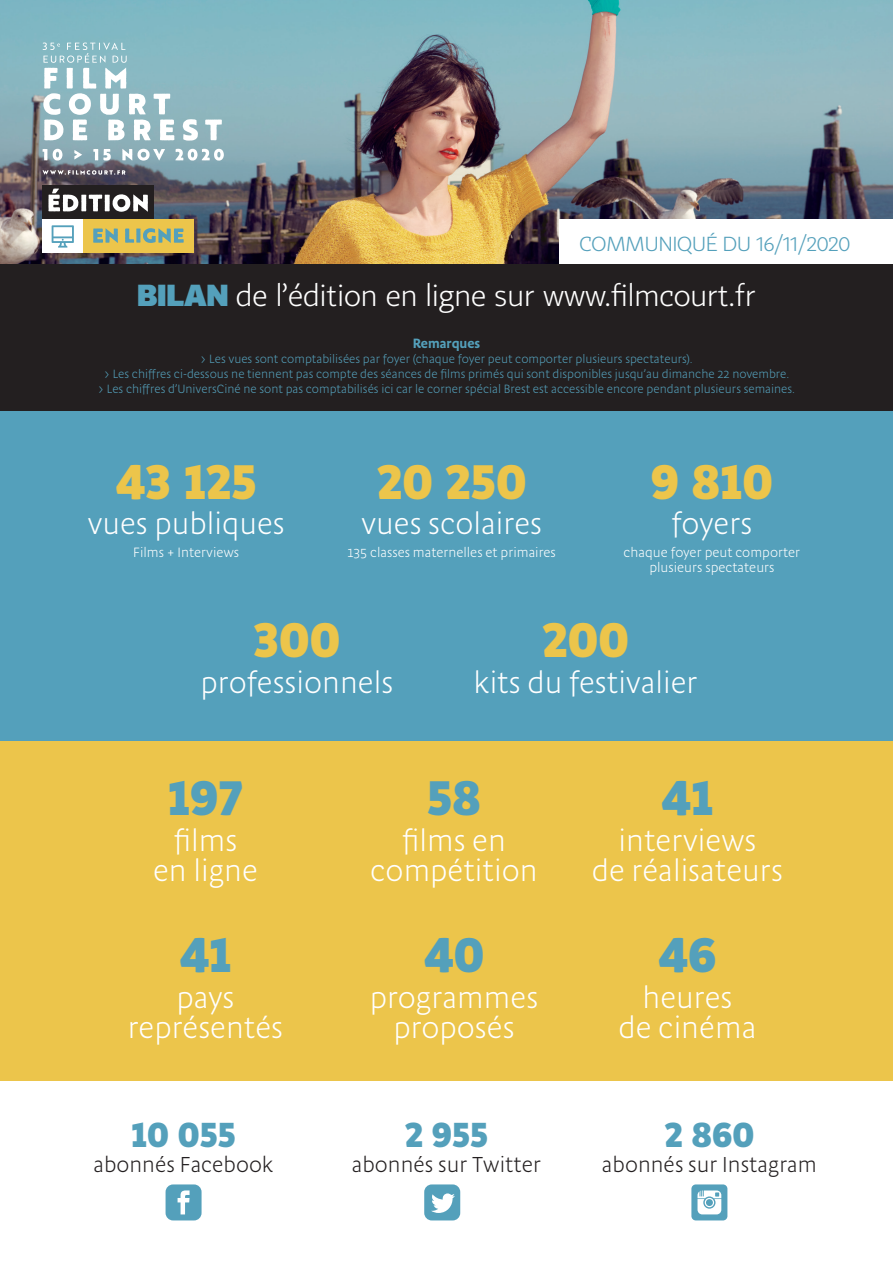
<style>
.page{position:relative;width:893px;height:1263px;background:#fff}
.page>*{position:absolute;margin:0;border:0;box-sizing:border-box;transform-origin:0 0}
.t1{font:900 49.5px "Respublika FY";color:#ecc54b}
.t2{font:900 49.5px "Respublika FY";color:#54a0bb}
.t3{font:900 35.4px "Respublika FY";color:#54a0bb}
.t4{font:300 30.15px/30px "Pastoral";color:#fff;text-align:center}
.t5{font:300 30px "Tabac Sans";color:#fff}
.t6{font:300 21.6px "Pastoral";color:#231f20}
.t7{font:300 19.95px "Tabac Sans";color:#54a0bb}
.t8{font:300 13.5px/15px "Pastoral";color:#fff;text-align:center}
.t9{font:700 13.5px "Pastoral";color:#54a0bb}
.t10{font:300 12px/15px "Pastoral";color:#54a0bb;text-align:center}
.s1{font-weight:900;color:#54a0bb}
</style>
<div class="page">
<img style="left:0;top:0;width:892px;height:264px">
<div style="left:0;top:264px;width:893px;height:147px;background:#231f20"></div>
<svg style="left:43px;top:170px;width:82px;height:5px"></svg>
<svg style="left:43px;top:43px;width:131px;height:97px"></svg>
<svg style="left:183px;top:119px;width:15px;height:22px"></svg>
<svg style="left:205px;top:119px;width:17px;height:21px"></svg>
<svg style="left:43px;top:149px;width:4px;height:11px"></svg>
<svg style="left:53px;top:149px;width:9px;height:12px"></svg>
<svg style="left:74px;top:150px;width:8px;height:9px"></svg>
<svg style="left:93px;top:149px;width:18px;height:12px"></svg>
<svg style="left:122px;top:149px;width:43px;height:12px"></svg>
<svg style="left:175px;top:149px;width:49px;height:12px"></svg>
<div style="left:83px;top:219px;width:111px;height:33px;background:#ecc54b"></div>
<div style="left:43px;top:185px;width:111px;height:34px;background:#231f20"></div>
<div style="left:43px;top:219px;width:40px;height:33px;background:#fff"></div>
<svg style="left:48px;top:188px;width:100px;height:24px"></svg>
<svg style="left:93px;top:228px;width:25px;height:15px"></svg>
<svg style="left:125px;top:228px;width:59px;height:15px"></svg>
<svg style="left:52px;top:225px;width:22px;height:23px"></svg>
<div style="left:0;top:411px;width:892px;height:330px;background:#54a0bb"></div>
<div style="left:0;top:741px;width:892px;height:346px;background:#ecc54b"></div>
<div style="left:0;top:1081px;width:893px;height:182px;background:#fff"></div>
<svg style="left:166px;top:1184px;width:36px;height:36px"></svg>
<svg style="left:424px;top:1184px;width:36px;height:36px"></svg>
<svg style="left:691px;top:1184px;width:36px;height:36px"></svg>
<div style="left:560px;top:219px;width:333px;height:45px;background:#fff"></div>
<h3 class="t7" style="left:580px;top:232px;width:272px">COMMUNIQUÉ DU 16/11/2020</h3>
<h3 class="t5" style="left:137px;top:278px;width:620px"><span class="s1">BILAN</span> de l’édition en ligne sur www.filmcourt.fr</h3>
<p class="t9" style="left:413px;top:335px;width:69px">Remarques</p>
<p class="t10" style="left:98px;top:351px;width:699px">&gt; Les vues sont comptabilisées par foyer (chaque foyer peut comporter plusieurs spectateurs).<br>&gt; Les chiffres ci-dessous ne tiennent pas compte des séances de films primés qui sont disponibles jusqu’au dimanche 22 novembre.<br>&gt; Les chiffres d’UniversCiné ne sont pas comptabilisés ici car le corner spécial Brest est accessible encore pendant plusieurs semaines.</p>
<h1 class="t1" style="left:116px;top:450px;width:143px">43 125</h1>
<h3 class="t4" style="left:88px;top:508px;width:199px">vues publiques</h3>
<p class="t8" style="left:133px;top:544px;width:107px">Films + Interviews</p>
<h1 class="t1" style="left:377px;top:450px;width:151px">20 250</h1>
<h3 class="t4" style="left:361px;top:508px;width:182px">vues scolaires</h3>
<p class="t8" style="left:347px;top:544px;width:210px">135 classes maternelles et primaires</p>
<h1 class="t1" style="left:651px;top:450px;width:124px">9 810</h1>
<h3 class="t4" style="left:671px;top:508px;width:82px">foyers</h3>
<p class="t8" style="left:624px;top:544px;width:178px">chaque foyer peut comporter plusieurs spectateurs</p>
<h1 class="t1" style="left:254px;top:608px;width:88px">300</h1>
<h3 class="t4" style="left:201px;top:667px;width:194px">professionnels</h3>
<h1 class="t1" style="left:542px;top:608px;width:88px">200</h1>
<h3 class="t4" style="left:473px;top:667px;width:226px">kits du festivalier</h3>
<h1 class="t2" style="left:168px;top:766px;width:77px">197</h1>
<h3 class="t4" style="left:153px;top:824px;width:106px">films<br>en ligne</h3>
<h1 class="t2" style="left:179px;top:923px;width:54px">41</h1>
<h3 class="t4" style="left:128px;top:982px;width:157px">pays représentés</h3>
<h2 class="t3" style="left:131px;top:1111px;width:106px">10 055</h2>
<h3 class="t6" style="left:93px;top:1151px;width:182px">abonnés Facebook</h3>
<h1 class="t2" style="left:427px;top:766px;width:55px">58</h1>
<h3 class="t4" style="left:370px;top:824px;width:169px">films en compétition</h3>
<h1 class="t2" style="left:424px;top:923px;width:62px">40</h1>
<h3 class="t4" style="left:370px;top:982px;width:170px">programmes proposés</h3>
<h2 class="t3" style="left:405px;top:1111px;width:85px">2 955</h2>
<h3 class="t6" style="left:352px;top:1151px;width:191px">abonnés sur Twitter</h3>
<h1 class="t2" style="left:661px;top:766px;width:54px">41</h1>
<h3 class="t4" style="left:592px;top:824px;width:193px">interviews<br>de réalisateurs</h3>
<h1 class="t2" style="left:658px;top:923px;width:60px">46</h1>
<h3 class="t4" style="left:618px;top:982px;width:140px">heures<br>de cinéma</h3>
<h2 class="t3" style="left:664px;top:1111px;width:92px">2 860</h2>
<h3 class="t6" style="left:602px;top:1151px;width:216px">abonnés sur Instagram</h3>
</div>
